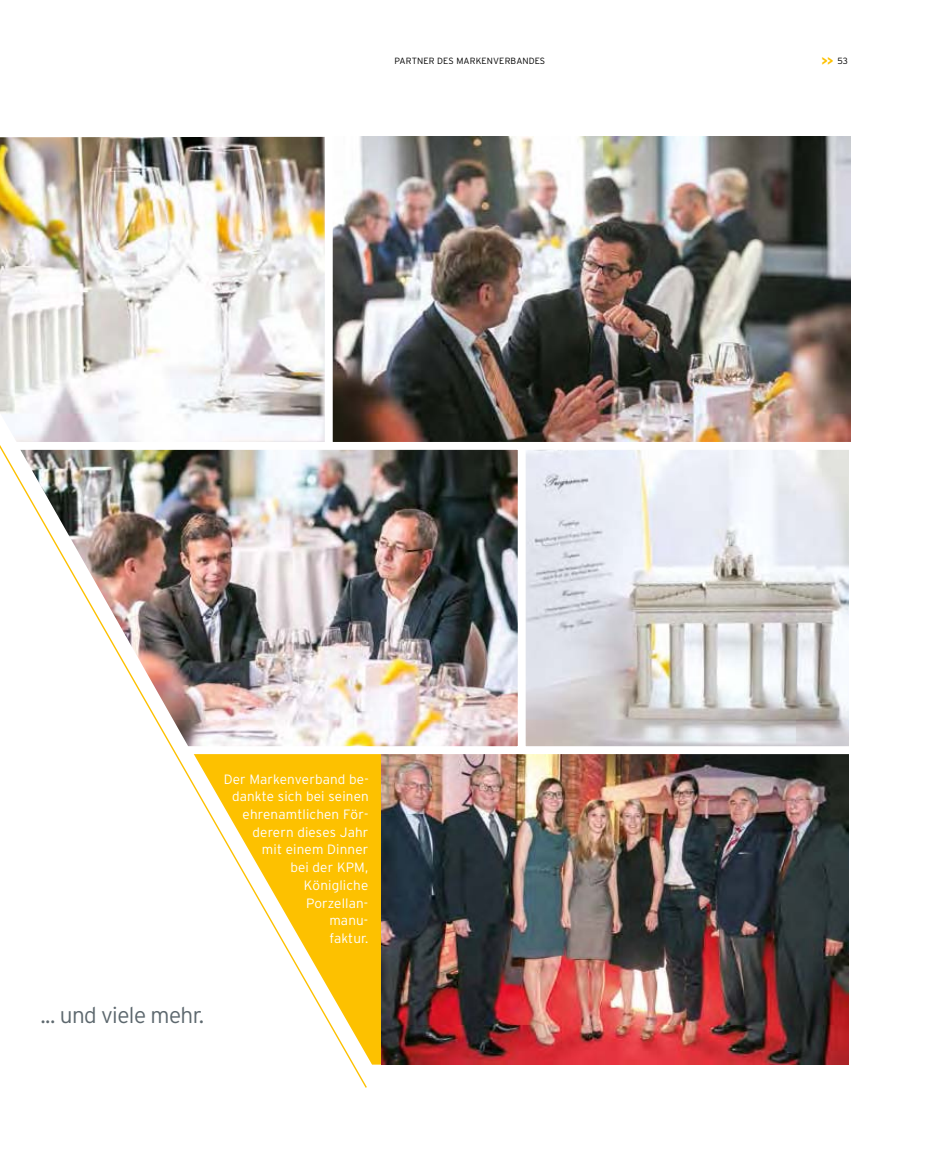
<style>
.page{position:relative;width:936px;height:1149px;background:#fff}
.page>*{position:absolute;margin:0;border:0;box-sizing:border-box;transform-origin:0 0}
.t1{font:300 22.5px "Interstate";letter-spacing:-.025em;color:#5d686e}
.t2{font:300 13.5px/17.7px "Interstate";letter-spacing:.01em;color:#fff;text-align:right}
.t3{font:700 12px "Interstate";color:#fdc100;scale:1.2 1}
.t4{font:300 9px "Interstate";letter-spacing:.01em;color:#000}
.s1{font-weight:300;font-size:9px;color:#000}
</style>
<div class="page">
<img style="left:0;top:136px;width:851px;height:952px">
<p class="t4" style="left:394px;top:56px;width:152px">PARTNER DES MARKENVERBANDES</p>
<p class="t3" style="left:821px;top:54px;width:23px">&gt;&gt; <span class="s1">53</span></p>
<p class="t2" style="left:224px;top:769px;width:146px">Der Markenverband be&shy;dankte sich bei seinen ehrenamtlichen För&shy;derern dieses Jahr<br>mit einem Dinner<br>bei der KPM,<br>Königliche<br>Porzellan-<br>manu-<br>faktur.</p>
<h1 class="t1" style="left:40px;top:1002px;width:165px">... und viele mehr.</h1>
</div>
